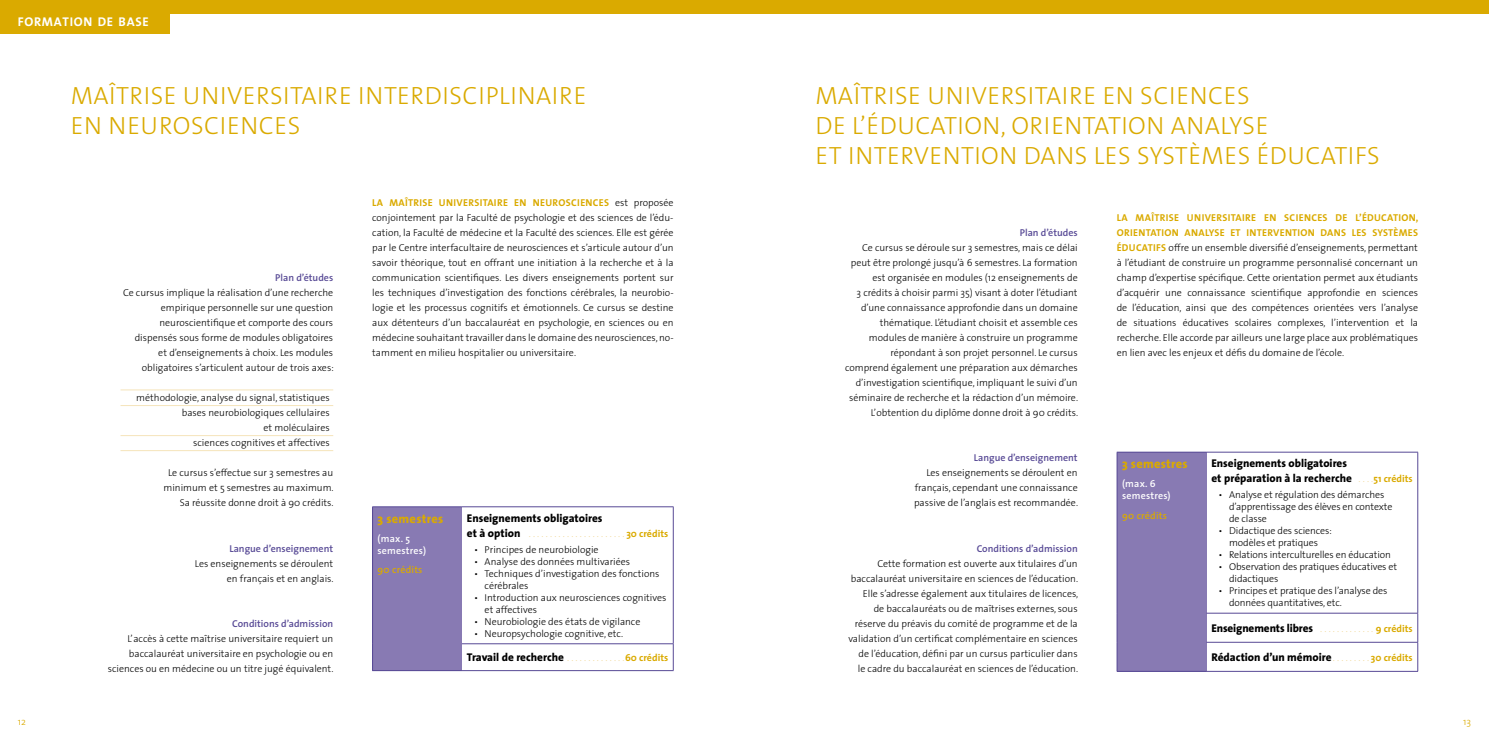
<style>
.page{position:relative;width:1489px;height:745px;background:#fff}
.page>*{position:absolute;margin:0;border:0;box-sizing:border-box;transform-origin:0 0}
.t1{font:300 25px/30px "The Sans";letter-spacing:.02em;color:#daaa00}
.t2{font:12.62px "The Sans Bold Caps";letter-spacing:.055em;color:#fff}
.t3{font:800 12.5px "The Sans";letter-spacing:.02em;color:#daaa00}
.t4{font:800 11.25px/15px "The Sans";color:#000}
.t5{font:300 10px/15px "The Sans";color:#000;text-align:right}
.t6{font:700 10px/15px "The Sans";letter-spacing:.03em;color:#daaa00}
.t7{font:600 10px "The Sans";color:#574995}
.t8{font:600 10px/12px "The Sans";letter-spacing:.02em;color:#fff}
.t9{font:600 10px "The Sans";letter-spacing:.02em;color:#daaa00}
.t10{font:300 10px "The Sans";color:#daaa00}
.s1{font-weight:700;color:#daaa00}
</style>
<div class="page">
<div style="left:0;top:0;width:1488px;height:14px;background:#daaa00"></div>
<div style="left:0;top:14px;width:170px;height:20px;background:#daaa00"></div>
<div style="left:1116px;top:452px;width:90px;height:219px;background:#887ab3"></div>
<hr style="left:1206px;top:612px;width:211px;height:1px;background:#574995">
<hr style="left:1206px;top:641px;width:211px;height:1px;background:#574995">
<hr style="left:1206px;top:451px;width:211px;height:1px;background:#574995">
<hr style="left:1417px;top:452px;width:1px;height:160px;background:#574995">
<svg style="left:1417px;top:613px;width:1px;height:57px"></svg>
<hr style="left:1206px;top:670px;width:211px;height:1px;background:#574995">
<hr style="left:1116px;top:451px;width:90px;height:1px;background:#574995">
<hr style="left:1116px;top:452px;width:1px;height:160px;background:#574995">
<hr style="left:1116px;top:612px;width:1px;height:30px;background:#574995">
<svg style="left:1116px;top:642px;width:1px;height:28px"></svg>
<hr style="left:1116px;top:670px;width:90px;height:1px;background:#574995">
<hr style="left:120px;top:389px;width:213px;height:1px;background:#f5e4ba">
<hr style="left:120px;top:405px;width:213px;height:1px;background:#f5e4ba">
<hr style="left:120px;top:435px;width:213px;height:1px;background:#f5e4ba">
<hr style="left:120px;top:450px;width:213px;height:1px;background:#f5e4ba">
<div style="left:372px;top:506px;width:90px;height:164px;background:#887ab3"></div>
<hr style="left:462px;top:643px;width:211px;height:1px;background:#574995">
<hr style="left:372px;top:506px;width:90px;height:1px;background:#574995">
<hr style="left:372px;top:506px;width:1px;height:137px;background:#574995">
<svg style="left:372px;top:643px;width:1px;height:27px"></svg>
<hr style="left:372px;top:670px;width:90px;height:1px;background:#574995">
<hr style="left:462px;top:506px;width:211px;height:1px;background:#574995">
<hr style="left:673px;top:506px;width:1px;height:137px;background:#574995">
<svg style="left:673px;top:643px;width:1px;height:27px"></svg>
<hr style="left:462px;top:670px;width:211px;height:1px;background:#574995">
<p class="t2" style="left:18px;top:11px;width:132px">FORMATION DE BASE</p>
<h1 class="t1" style="left:71px;top:80px;width:501px">Maîtrise universitaire interdisciplinaire en neurosciences</h1>
<p class="t7" style="left:275px;top:269px;width:59px">Plan d’études</p>
<p class="t5" style="left:123px;top:285px;width:212px">Ce cursus implique la réalisation d’une recherche empirique personnelle sur une question neuroscientifique et comporte des cours dispensés sous forme de modules obligatoires<br>et d’enseignements à choix. Les modules obligatoires s’articulent autour de trois axes:</p>
<p class="t5" style="left:136px;top:390px;width:195px">méthodologie, analyse du signal, statistiques bases neurobiologiques cellulaires<br>et moléculaires<br>sciences cognitives et affectives</p>
<p class="t5" style="left:163px;top:465px;width:172px">Le cursus s’effectue sur 3 semestres au minimum et 5 semestres au maximum.<br>Sa réussite donne droit à 90 crédits.</p>
<p class="t7" style="left:229px;top:539px;width:105px">Langue d’enseignement</p>
<p class="t5" style="left:195px;top:555px;width:140px">Les enseignements se déroulent en français et en anglais.</p>
<p class="t7" style="left:232px;top:614px;width:102px">Conditions d’admission</p>
<p class="t5" style="left:108px;top:630px;width:227px">L’accès à cette maîtrise universitaire requiert un baccalauréat universitaire en psychologie ou en sciences ou en médecine ou un titre jugé équivalent.</p>
<p class="t6" style="left:372px;top:195px;width:194px">LA MAÎTRISE UNIVERSITAIRE EN NEU ROSC</p>
<p class="t6" style="left:577px;top:195px;width:22px">IENCES</p>
<p class="t5" style="left:372px;top:195px;width:303px;text-align:justify;text-indent:243px">est proposée conjointement par la Faculté de psychologie et des sciences de l’édu&shy;cation, la Faculté de médecine et la Faculté des sciences. Elle est gérée par le Centre interfacultaire de neurosciences et s’articule autour d’un savoir théorique, tout en offrant une initiation à la recherche et à la communication scientifiques. Les divers enseignements portent sur les techniques d’investigation des fonctions cérébrales, la neurobio&shy;logie et les processus cognitifs et émotionnels. Ce cursus se destine aux détenteurs d’un baccalauréat en psychologie, en sciences ou en médecine souhaitant travailler dans le domaine des neurosciences, no&shy;tamment en milieu hospitalier ou universitaire.</p>
<p class="t3" style="left:377px;top:508px;width:67px">3 semestres</p>
<p class="t8" style="left:377px;top:532px;width:50px">(max. 5 semestres)</p>
<p class="t9" style="left:377px;top:561px;width:46px">90 crédits</p>
<p class="t4" style="left:467px;top:510px;width:137px">Enseignements obligatoires et à option</p>
<p class="t6" style="left:626px;top:525px;width:43px">30 CRÉDITS</p>
<p class="t5" style="left:474px;top:541px;width:126px">• Principes de neurobiologie</p>
<p class="t5" style="left:474px;top:553px;width:158px">• Analyse des données multivariées</p>
<p class="t5" style="left:484px;top:566px;width:176px;line-height:12px;text-align:left;text-indent:-11px">• Techniques d’investigation des fonctions cérébrales</p>
<p class="t5" style="left:484px;top:590px;width:183px;line-height:12px;text-align:left;text-indent:-11px">• I ntroduction aux neurosciences cognitives et affectives</p>
<p class="t5" style="left:474px;top:613px;width:168px">• Neurobiologie des états de vigilance</p>
<p class="t5" style="left:474px;top:625px;width:151px">• N europsychologie cognitive, etc.</p>
<p class="t4" style="left:467px;top:649px;width:99px">Travail de recherche</p>
<p class="t6" style="left:625px;top:649px;width:45px">60 CRÉDITS</p>
<h1 class="t1" style="left:815px;top:80px;width:551px">Maîtrise universitaire en sciences<br>de l’éducation, orie ntation analyse<br>et interve ntion dans les systèmes éducatifs</h1>
<p class="t7" style="left:1019px;top:224px;width:59px">Plan d’études</p>
<p class="t5" style="left:845px;top:240px;width:234px">Ce cursus se déroule sur 3 semestres, mais ce délai peut être prolongé jusqu’à 6 semestres. La formation est organisée en modules (12 enseignements de<br>3 crédits à choisir parmi 35) visant à doter l’étudiant d’une connaissance approfondie dans un domaine thématique. L’étudiant choisit et assemble ces modules de manière à construire un programme répondant à son projet personnel. Le cursus comprend également une préparation aux démarches d’investigation scientifique, impliquant le suivi d’un séminaire de recherche et la rédaction d’un mémoire.<br>L’obtention du diplôme donne droit à 90 crédits.</p>
<p class="t7" style="left:973px;top:449px;width:105px">Langue d’enseignement</p>
<p class="t5" style="left:914px;top:465px;width:165px;text-align:justify;text-indent:12px">Les enseignements se déroulent en français, cependant une connaissance passive de l’anglais est recommandée.</p>
<p class="t7" style="left:976px;top:539px;width:102px">Conditions d’admission</p>
<p class="t5" style="left:848px;top:555px;width:231px">Cette formation est ouverte aux titulaires d’un baccalauréat universitaire en sciences de l’éducation.<br>Elle s’adresse également aux titulaires de licences,<br>de baccalauréats ou de maîtrises externes, sous réserve du préavis du comité de programme et de la validation d’un certificat complémentaire en sciences de l’éducation, défini par un cursus particulier dans<br>le cadre du baccalauréat en sciences de l’éducation.</p>
<p class="t6" style="left:1116px;top:210px;width:303px;text-indent:219px">DE L’ÉDUCATION,<br>ORIENTATION ANALYSE ET INTERVENTION DANS LES</p>
<p class="t6" style="left:1116px;top:210px;width:58px">LA MAÎTRISE</p>
<p class="t6" style="left:1186px;top:210px;width:131px">UNIVERSITAIRE EN SCIENCES</p>
<p class="t5" style="left:1116px;top:225px;width:303px;text-align:left;text-indent:255px"><span class="s1">SYSTÈMES ÉDUCATIFS</span> offre un ensemble diversifié d’enseignements, permettant à l’étudiant de construire un programme personnalisé concernant un champ d’expertise spécifique. Cette orientation permet aux étudiants d’acquérir une connaissance scientifique approfondie en sciences de l’éducation, ainsi que des compétences orientées vers l’analyse de situations éducatives scolaires complexes, l’intervention et la recherche. Elle accorde par ailleurs une large place aux problématiques en lien avec les enjeux et défis du domaine de l’école.</p>
<p class="t3" style="left:1121px;top:453px;width:67px">3 semestres</p>
<p class="t8" style="left:1121px;top:477px;width:50px">(max. 6 semestres)</p>
<p class="t9" style="left:1121px;top:506px;width:46px">90 crédits</p>
<p class="t4" style="left:1211px;top:455px;width:142px">Enseignements obligatoires et préparation à la recherche</p>
<p class="t6" style="left:1373px;top:471px;width:41px">51 CRÉDITS</p>
<p class="t5" style="left:1228px;top:488px;width:165px;line-height:12px;text-align:left;text-indent:-11px">• Analyse et régulation des démarches d’apprentissage des élèves en contexte de classe</p>
<p class="t5" style="left:1218px;top:524px;width:115px;line-height:12px;text-align:center">• Didactique des sciences: modèles et pratiques</p>
<p class="t5" style="left:1218px;top:546px;width:174px">• Relations interculturelles en éducation</p>
<p class="t5" style="left:1228px;top:560px;width:170px;line-height:12px;text-align:left;text-indent:-11px">• Observation des pratiques éducatives et didactiques</p>
<p class="t5" style="left:1228px;top:584px;width:160px;line-height:12px;text-align:left;text-indent:-11px">• Principes et pratique des l’analyse des données quantitatives, etc.</p>
<p class="t4" style="left:1211px;top:619px;width:103px">Enseignements libres</p>
<p class="t6" style="left:1375px;top:620px;width:39px">9 CRÉDITS</p>
<p class="t4" style="left:1211px;top:649px;width:118px">Rédaction d’un mémoire</p>
<p class="t6" style="left:1370px;top:649px;width:43px">30 CRÉDITS</p>
<p class="t10" style="left:18px;top:713px;width:10px">12</p>
<p class="t10" style="left:1462px;top:713px;width:9px">13</p>
</div>
